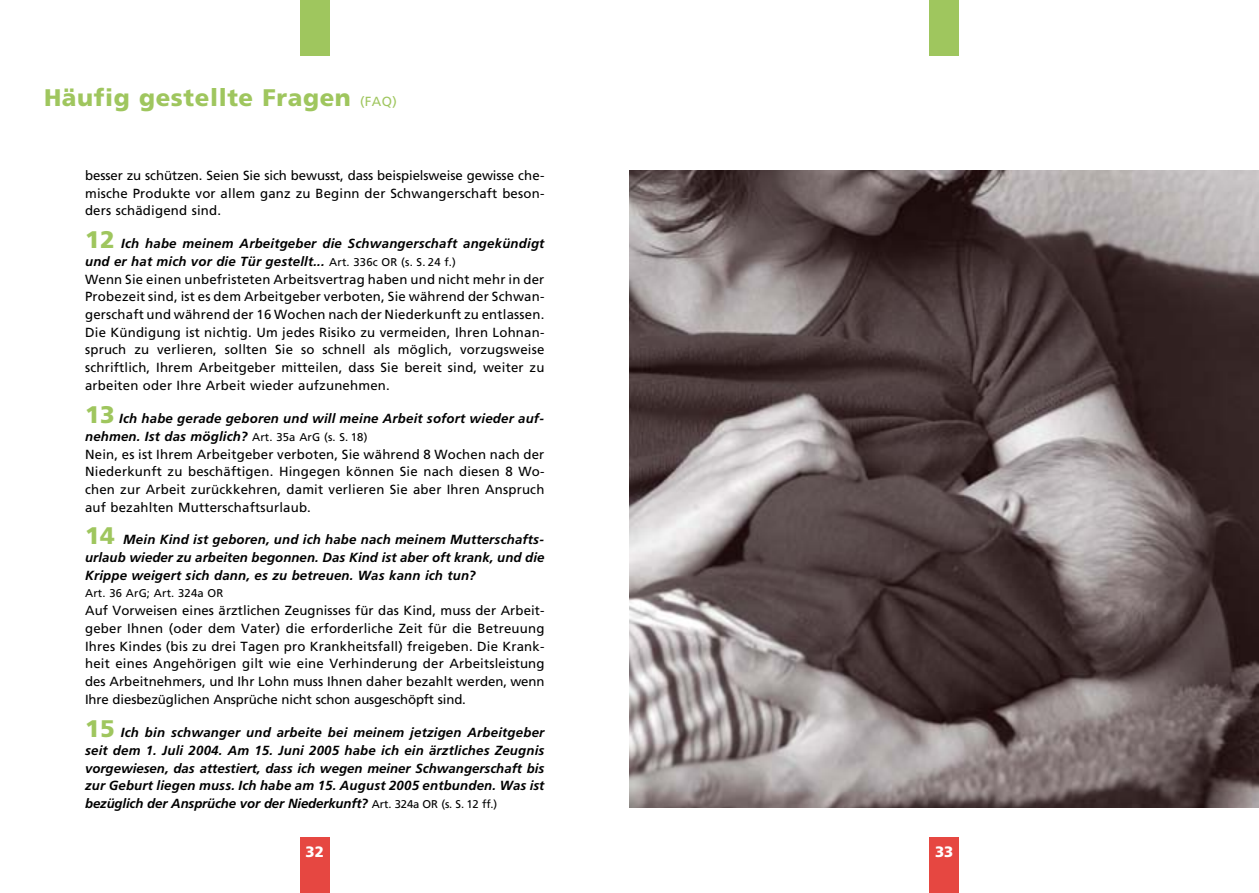
<style>
.page{position:relative;width:1259px;height:893px;background:#fff}
.page>*{position:absolute;margin:0;border:0;box-sizing:border-box;transform-origin:0 0}
.t1{font:900 24px "Frutiger";letter-spacing:.025em;color:#9fc65e}
.t2{font:900 15px "Frutiger";color:#fff}
.t3{font:13.2px/17.7px "Frutiger";letter-spacing:.015em;color:#000;text-align:justify}
.t4{font:italic 700 13.2px/17.7px "Frutiger";letter-spacing:.015em;color:#000;text-align:justify}
.t5{font:11.25px "Frutiger";letter-spacing:.015em;color:#000}
.s1{font-weight:400;font-size:13.2px}
.s2{font-weight:900;font-size:24px;color:#9fc65e}
.s3{font-weight:700;font-style:italic}
.s4{font-size:11.25px}
.s5{font-weight:900;font-style:normal;font-size:24px;color:#9fc65e}
.s6{font-weight:400;font-style:normal;font-size:11.25px}
</style>
<div class="page">
<div style="left:929px;top:838px;width:30px;height:55px;background:#e64741"></div>
<div style="left:929px;top:0;width:30px;height:55px;background:#9fc65e"></div>
<div style="left:300px;top:0;width:30px;height:55px;background:#9fc65e"></div>
<div style="left:300px;top:838px;width:30px;height:55px;background:#e64741"></div>
<img style="left:629px;top:170px;width:629px;height:638px">
<h1 class="t1" style="left:44px;top:83px;width:354px">Häufig gestellte Fragen <span class="s1">(FAQ)</span></h1>
<p class="t3" style="left:85px;top:167px;width:461px">besser zu schützen. Seien Sie sich bewusst, dass beispielsweise gewisse che&shy;mische Produkte vor allem ganz zu Beginn der Schwangerschaft beson&shy;ders schädigend sind.</p>
<p class="t3" style="left:85px;top:235px;width:461px;text-align:left"><span class="s2">12</span> <span class="s3">Ich habe meinem Arbeitgeber die Schwangerschaft angekündigt und er hat mich vor die Tür gestellt...</span> <span class="s4">Art. 336c OR (s. S. 24 f.)<br></span>Wenn Sie einen unbefristeten Arbeitsvertrag haben und nicht mehr in der Probezeit sind, ist es dem Arbeitgeber verboten, Sie während der Schwan&shy;gerschaft und während der 16 Wochen nach der Niederkunft zu entlassen.<br>Die Kündigung ist nichtig. Um jedes Risiko zu vermeiden, Ihren Lohnan&shy;spruch zu verlieren, sollten Sie so schnell als möglich, vorzugsweise schriftlich, Ihrem Arbeitgeber mitteilen, dass Sie bereit sind, weiter zu arbeiten oder Ihre Arbeit wieder aufzunehmen.</p>
<p class="t3" style="left:85px;top:410px;width:461px;text-align:left"><span class="s2">13</span> <span class="s3">Ich habe gerade geboren und will meine Arbeit sofort wieder auf&shy;nehmen. Ist das möglich?</span> <span class="s4">Art. 35a ArG (s. S. 18)<br></span>Nein, es ist Ihrem Arbeitgeber verboten, Sie während 8 Wochen nach der Niederkunft zu beschäftigen. Hingegen können Sie nach diesen 8 Wo - chen zur Arbeit zurückkehren, damit verlieren Sie aber Ihren Anspruch auf bezahlten Mutterschaftsurlaub.</p>
<p class="t4" style="left:85px;top:531px;width:461px"><span class="s5">14</span> Mein Kind ist geboren, und ich habe nach meinem Mutterschafts&shy;urlaub wieder zu arbeiten begonnen. Das Kind ist aber oft krank, und die Krippe weigert sich dann, es zu betreuen. Was kann ich tun?</p>
<p class="t5" style="left:85px;top:587px;width:140px">Art. 36 ArG; Art. 324a OR</p>
<p class="t3" style="left:85px;top:602px;width:461px">Auf Vorweisen eines ärztlichen Zeugnisses für das Kind, muss der Arbeit&shy;geber Ihnen (oder dem Vater) die erforderliche Zeit für die Betreuung Ihres Kindes (bis zu drei Tagen pro Krankheitsfall) freigeben. Die Krank&shy;heit eines Angehörigen gilt wie eine Verhinderung der Arbeitsleistung des Arbeitnehmers, und Ihr Lohn muss Ihnen daher bezahlt werden, wenn Ihre diesbezüglichen Ansprüche nicht schon ausgeschöpft sind.</p>
<p class="t4" style="left:85px;top:724px;width:461px"><span class="s5">15</span> Ich bin schwanger und arbeite bei meinem jetzigen Arbeitgeber seit dem 1. Juli 2004. Am 15. Juni 2005 habe ich ein ärztliches Zeugnis vorgewiesen, das attestiert, dass ich wegen meiner Schwangerschaft bis zur Geburt liegen muss. Ich habe am 15. August 2005 entbunden. Was ist bezüglich der Ansprüche vor der Niederkunft? <span class="s6">Art. 324a OR (s. S. 12 ff.)</span></p>
<p class="t2" style="left:305px;top:843px;width:20px">32</p>
<p class="t2" style="left:935px;top:843px;width:20px">33</p>
</div>
